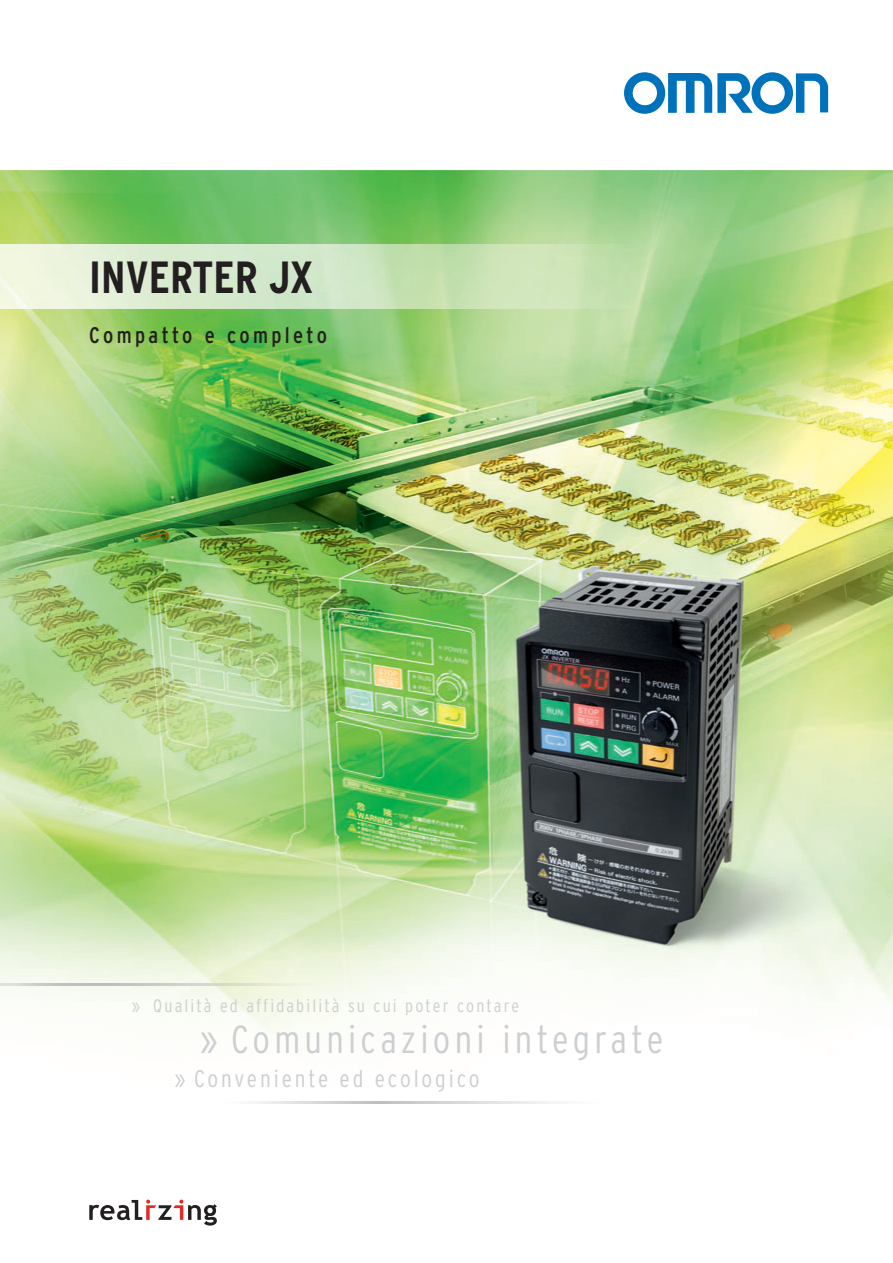
<style>
.page{position:relative;width:893px;height:1263px;background:#fff}
.page>*{position:absolute;margin:0;border:0;box-sizing:border-box;transform-origin:0 0}
.t1{font:700 condensed 45px "Interstate";color:#231f20}
.t2{font:300 condensed 39px "Interstate CE";letter-spacing:.11em;color:#cdced0}
.t3{font:300 condensed 24px "Interstate CE";letter-spacing:.12em;color:#cdced0}
.t4{font:condensed 22.5px "Interstate CE";letter-spacing:.15em;color:#231f20}
.t5{font:300 condensed 18px "Interstate CE";letter-spacing:.12em;color:#cdced0}
</style>
<div class="page">
<img style="left:0;top:170px;width:893px;height:934px">
<img style="left:0;top:244px;width:636px;height:64px">
<img style="left:119px;top:1101px;width:489px;height:2px">
<img style="left:0;top:983px;width:426px;height:2px">
<svg style="left:624px;top:72px;width:204px;height:42px"></svg>
<svg style="left:89px;top:1199px;width:128px;height:26px"></svg>
<h1 class="t1" style="left:89px;top:260px;width:226px">INVERTER JX</h1>
<p class="t4" style="left:89px;top:327px;width:239px">Compatto e completo</p>
<p class="t5" style="left:132px;top:999px;width:389px">» Qualità ed affidabilità su cui poter contare</p>
<h2 class="t2" style="left:200px;top:1025px;width:465px">» Comunicazioni integrate</h2>
<h3 class="t3" style="left:174px;top:1069px;width:307px">» Conveniente ed ecologico</h3>
</div>
